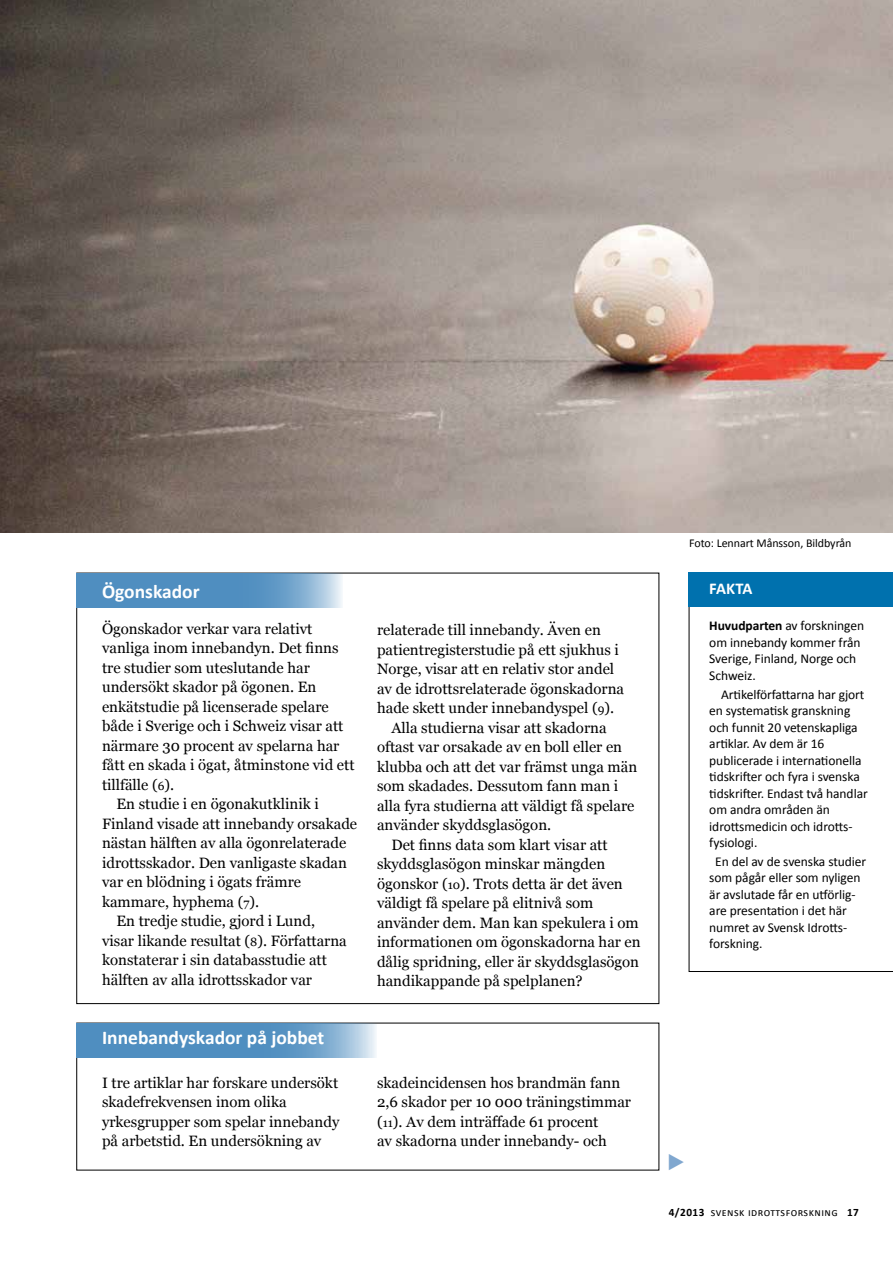
<style>
.page{position:relative;width:893px;height:1263px;background:#fff}
.page>*{position:absolute;margin:0;border:0;box-sizing:border-box;transform-origin:0 0}
.t1{font:700 19.5px "Calibri";color:#fff}
.t2{font:700 16.5px "Calibri";letter-spacing:-.02em;color:#fff}
.t3{font:15px/19.5px "Georgia";color:#000}
.t4{font:13.5px/16.5px "Calibri";letter-spacing:-.005em;color:#000}
.t5{font:12px "Calibri";letter-spacing:-.005em;color:#000}
.t6{font:11.25px "Calibri";letter-spacing:.04em;color:#000}
.s1{font-weight:700}
.s2{font-size:12px}
</style>
<div class="page">
<svg style="left:77px;top:573px;width:266px;height:34px;background:#629ac6"></svg>
<img style="left:0;top:0;width:893px;height:532px">
<svg style="left:689px;top:607px;width:204px;height:365px"></svg>
<div style="left:689px;top:572px;width:204px;height:35px;background:#0071ae"></div>
<svg style="left:77px;top:1023px;width:300px;height:34px;background:#629ac6"></svg>
<p class="t5" style="left:689px;top:536px;width:164px">Foto: Lennart Månsson, Bildbyrån</p>
<h1 class="t1" style="left:102px;top:579px;width:99px">Ögonskador</h1>
<p class="t2" style="left:709px;top:578px;width:45px">FAKTA</p>
<p class="t4" style="left:709px;top:618px;width:156px"><span class="s1">Huvudparten</span> av forskningen om innebandy kommer från<br>Sverige, Finland, Norge och<br>Schweiz.</p>
<p class="t4" style="left:709px;top:686px;width:160px;text-indent:12px">Artikelförfattarna har gjort en systematisk granskning och funnit 20 vetenskapliga artiklar. Av dem är 16 publicerade i internationella tidskrifter och fyra i svenska tidskrifter. Endast två handlar om andra områden än idrottsmedicin och idrotts&shy;fysiologi.</p>
<p class="t4" style="left:709px;top:853px;width:158px;text-indent:6px">En del av de svenska studier som pågår eller som nyligen är avslutade får en utförlig&shy;are presentation i det här numret av Svensk Idrotts&shy;forskning.</p>
<p class="t3" style="left:102px;top:618px;width:212px">Ögonskador verkar vara relativt</p>
<p class="t3" style="left:102px;top:637px;width:238px">vanliga inom innebandyn. Det finns</p>
<p class="t3" style="left:102px;top:657px;width:209px">tre studier som uteslutande har</p>
<p class="t3" style="left:102px;top:676px;width:216px">undersökt skador på ögonen. En</p>
<p class="t3" style="left:102px;top:696px;width:228px">enkätstudie på licenserade spelare</p>
<p class="t3" style="left:102px;top:715px;width:243px">både i Sverige och i Schweiz visar att</p>
<p class="t3" style="left:102px;top:735px;width:239px">närmare 30 procent av spelarna har</p>
<p class="t3" style="left:102px;top:754px;width:254px">fått en skada i ögat, åtminstone vid ett</p>
<p class="t3" style="left:102px;top:774px;width:74px">tillfälle (<span class="s2">6</span>).</p>
<p class="t3" style="left:117px;top:793px;width:204px">En studie i en ögonakutklinik i</p>
<p class="t3" style="left:102px;top:813px;width:257px">Finland visade att innebandy orsakade</p>
<p class="t3" style="left:102px;top:832px;width:246px">nästan hälften av alla ögonrelaterade</p>
<p class="t3" style="left:102px;top:852px;width:247px">idrottsskador. Den vanligaste skadan</p>
<p class="t3" style="left:102px;top:871px;width:201px">var en blödning i ögats främre</p>
<p class="t3" style="left:102px;top:891px;width:159px">kammare, hyphema (<span class="s2">7</span>).</p>
<p class="t3" style="left:117px;top:910px;width:200px">En tredje studie, gjord i Lund,</p>
<p class="t3" style="left:102px;top:930px;width:246px">visar likande resultat (<span class="s2">8</span>). Författarna</p>
<p class="t3" style="left:102px;top:949px;width:226px">konstaterar i sin databasstudie att</p>
<p class="t3" style="left:102px;top:969px;width:212px">hälften av alla idrottsskador var</p>
<p class="t3" style="left:377px;top:620px;width:225px">relaterade till innebandy. Även en</p>
<p class="t3" style="left:377px;top:639px;width:243px">patientregisterstudie på ett sjukhus i</p>
<p class="t3" style="left:377px;top:659px;width:239px">Norge, visar att en relativ stor andel</p>
<p class="t3" style="left:377px;top:678px;width:249px">av de idrottsrelaterade ögonskadorna</p>
<p class="t3" style="left:377px;top:698px;width:239px">hade skett under innebandyspel (<span class="s2">9</span>).</p>
<p class="t3" style="left:391px;top:717px;width:217px">Alla studierna visar att skadorna</p>
<p class="t3" style="left:377px;top:737px;width:247px">oftast var orsakade av en boll eller en</p>
<p class="t3" style="left:377px;top:756px;width:262px">klubba och att det var främst unga män</p>
<p class="t3" style="left:377px;top:776px;width:243px">som skadades. Dessutom fann man i</p>
<p class="t3" style="left:377px;top:795px;width:259px">alla fyra studierna att väldigt få spelare</p>
<p class="t3" style="left:377px;top:815px;width:176px">använder skyddsglasögon.</p>
<p class="t3" style="left:391px;top:834px;width:218px">Det finns data som klart visar att</p>
<p class="t3" style="left:377px;top:854px;width:230px">skyddsglasögon minskar mängden</p>
<p class="t3" style="left:377px;top:873px;width:247px">ögonskor (<span class="s2">10</span>). Trots detta är det även</p>
<p class="t3" style="left:377px;top:893px;width:218px">väldigt få spelare på elitnivå som</p>
<p class="t3" style="left:377px;top:912px;width:263px">använder dem. Man kan spekulera i om</p>
<p class="t3" style="left:377px;top:932px;width:265px">informationen om ögonskadorna har en</p>
<p class="t3" style="left:377px;top:951px;width:264px">dålig spridning, eller är skyddsglasögon</p>
<p class="t3" style="left:377px;top:971px;width:207px">handikappande på spelplanen?</p>
<h1 class="t1" style="left:102px;top:1025px;width:224px">Innebandyskador på jobbet</h1>
<p class="t3" style="left:102px;top:1072px;width:239px">I tre artiklar har forskare undersökt skadefrekvensen inom olika yrkesgrupper som spelar innebandy på arbetstid. En undersökning av</p>
<p class="t3" style="left:377px;top:1072px;width:256px">skadeincidensen hos brandmän fann 2,6 skador per 10 000 träningstimmar (<span class="s2">11</span>). Av dem inträffade 61 procent<br>av skadorna under innebandy- och</p>
<p class="t6" style="left:669px;top:1205px;width:192px"><span class="s1">4/2013</span> svensk idrottsforskning <span class="s1">17</span></p>
</div>
